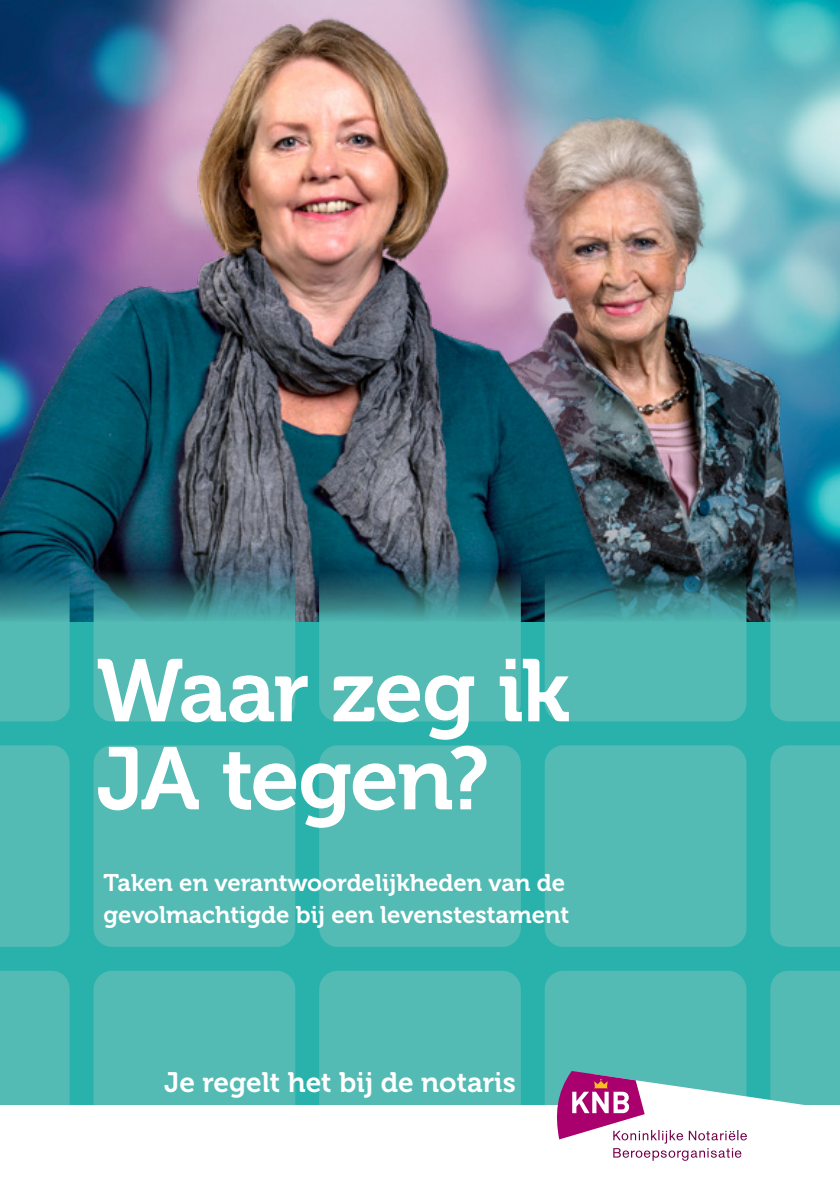
<style>
.page{position:relative;width:840px;height:1191px;background:#fff}
.page>*{position:absolute;margin:0;border:0;box-sizing:border-box;transform-origin:0 0}
.t1{font:88px/88px "Museo 700";letter-spacing:-.025em;color:#fff}
.t2{font:28px "Museo 700";color:#fff}
.t3{font:24px/32px "Museo 700";color:#fff}
</style>
<div class="page">
<div style="left:0;top:0;width:839px;height:1191px;background:#29b2ab"></div>
<div style="left:319px;top:745px;width:201px;height:202px;background:#53bab4;border-radius:19px"></div>
<div style="left:319px;top:520px;width:201px;height:201px;background:#53bab4;border-radius:19px"></div>
<div style="left:319px;top:970px;width:201px;height:202px;background:#53bab4;border-radius:19px"></div>
<div style="left:93px;top:745px;width:202px;height:202px;background:#53bab4;border-radius:19px"></div>
<div style="left:93px;top:520px;width:202px;height:201px;background:#53bab4;border-radius:19px"></div>
<div style="left:93px;top:970px;width:202px;height:202px;background:#53bab4;border-radius:19px"></div>
<div style="left:0;top:745px;width:70px;height:202px;background:#53bab4"></div>
<div style="left:770px;top:745px;width:69px;height:202px;background:#53bab4"></div>
<div style="left:0;top:971px;width:70px;height:134px;background:#53bab4"></div>
<div style="left:544px;top:745px;width:202px;height:202px;background:#53bab4;border-radius:19px"></div>
<div style="left:544px;top:520px;width:202px;height:201px;background:#53bab4;border-radius:19px"></div>
<img style="left:649px;top:0;width:190px;height:90px">
<img style="left:649px;top:90px;width:190px;height:531px">
<img style="left:0;top:0;width:649px;height:621px">
<svg style="left:319px;top:520px;width:201px;height:102px;background:#2c6370"></svg>
<svg style="left:93px;top:520px;width:202px;height:102px;background:#39616c"></svg>
<svg style="left:0;top:520px;width:70px;height:201px;background:#338e93"></svg>
<svg style="left:769px;top:520px;width:70px;height:201px;background:#3a8e98"></svg>
<svg style="left:544px;top:520px;width:202px;height:102px;background:#31626b"></svg>
<div style="left:0;top:1105px;width:839px;height:86px;background:#fff"></div>
<svg style="left:544px;top:971px;width:295px;height:190px"></svg>
<h1 class="t1" style="left:96px;top:648px;width:475px">Waar zeg ik<br>JA tegen?</h1>
<p class="t3" style="left:103px;top:867px;width:467px">Taken en verantwoordelijkheden van de gevolmachtigde bij een levenstestament</p>
<p class="t2" style="left:164px;top:1066px;width:353px">Je regelt het bij de notaris</p>
</div>
